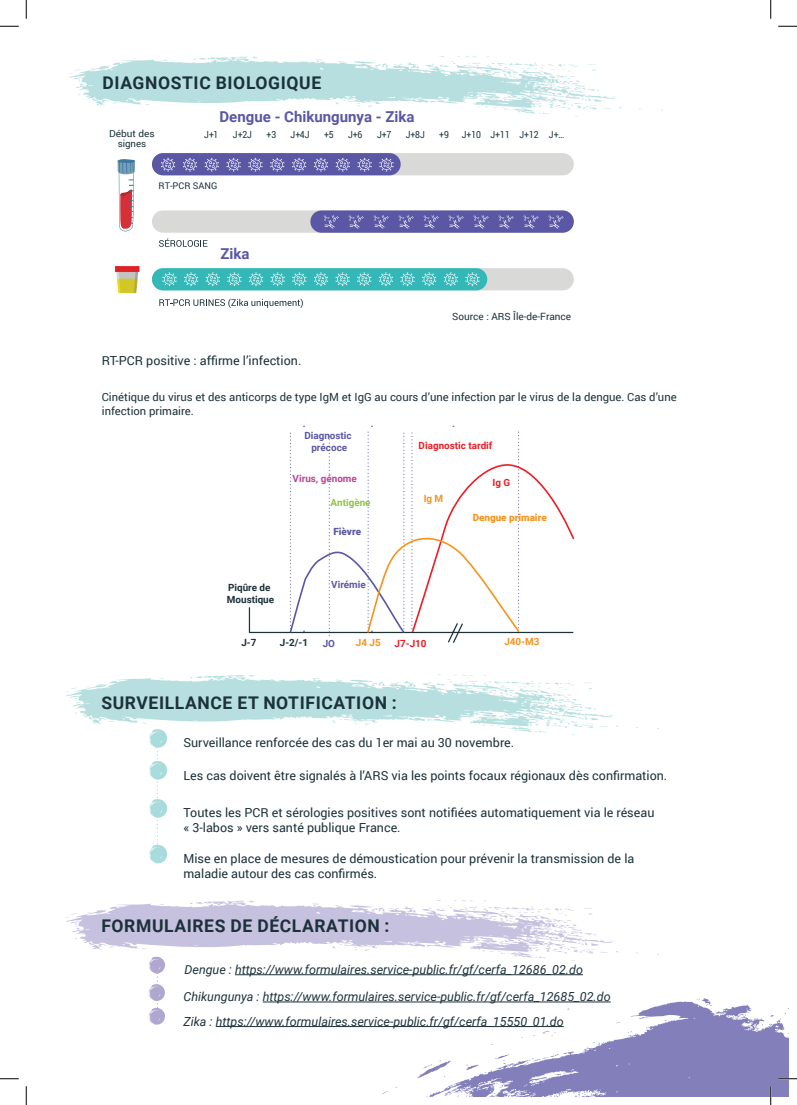
<style>
.page{position:relative;width:797px;height:1105px;background:#fff}
.page>*{position:absolute;margin:0;border:0;box-sizing:border-box;transform-origin:0 0}
.t1{font:700 17.5px "Roboto";letter-spacing:.035em;color:#1c323a}
.t2{font:700 15px "Roboto";color:#5a57a5}
.t3{font:12.5px/15px "Roboto";color:#1c323a}
.t4{font:italic 12.5px "Roboto";color:#1c323a}
.t5{font:11.25px/13.5px "Roboto";color:#1c323a}
.t6{font:10px "Roboto";color:#1c323a}
.t7{font:700 9.88px/11.9px "Roboto";color:#1c313a}
.t8{font:700 9.88px/11.9px "Roboto";color:#5a57a5;text-align:center}
.t9{font:700 9.88px "Roboto";color:#ee1d23}
.t10{font:900 9.88px "Roboto";color:#f7931d}
.t11{font:700 9.88px "Roboto";color:#f7931d}
.t12{font:700 9.88px "Roboto";color:#bd4197}
.t13{font:700 9.88px "Roboto";color:#8bc63e}
.t14{font:900 9.88px "Roboto";color:#5a57a5}
.t15{font:9.75px "Roboto";color:#1c323a;scale:.89 1}
.t16{font:9.62px "Roboto";color:#1c323a;scale:1.04 1}
.t17{font:9.62px "Roboto";color:#1c323a}
.t18{font:9.25px "Roboto";color:#1c323a}
</style>
<div class="page">
<svg style="left:69px;top:56px;width:593px;height:61px"></svg>
<div style="left:152px;top:153px;width:422px;height:22px;background:#d9d9d8;border-radius:11px"></div>
<div style="left:152px;top:153px;width:248px;height:22px;background:#5a57a5;border-radius:11px"></div>
<svg style="left:118px;top:159px;width:17px;height:72px"></svg>
<img style="left:115px;top:265px;width:24px;height:29px">
<div style="left:152px;top:210px;width:422px;height:23px;background:#d9d9d8;border-radius:11px"></div>
<div style="left:310px;top:210px;width:264px;height:23px;background:#5a57a5;border-radius:11px"></div>
<svg style="left:323px;top:215px;width:16px;height:14px"></svg>
<svg style="left:348px;top:215px;width:16px;height:14px"></svg>
<svg style="left:373px;top:215px;width:16px;height:14px"></svg>
<svg style="left:398px;top:215px;width:16px;height:14px"></svg>
<svg style="left:423px;top:215px;width:15px;height:14px"></svg>
<svg style="left:448px;top:215px;width:15px;height:14px"></svg>
<svg style="left:473px;top:215px;width:15px;height:14px"></svg>
<svg style="left:498px;top:215px;width:15px;height:14px"></svg>
<svg style="left:523px;top:215px;width:15px;height:14px"></svg>
<svg style="left:548px;top:215px;width:15px;height:14px"></svg>
<svg style="left:159px;top:238px;width:48px;height:9px"></svg>
<div style="left:152px;top:268px;width:422px;height:22px;background:#d9d9d8;border-radius:11px"></div>
<div style="left:152px;top:268px;width:335px;height:22px;background:#34b8b7;border-radius:11px"></div>
<svg style="left:159px;top:298px;width:144px;height:10px"></svg>
<svg style="left:162px;top:273px;width:14px;height:13px"></svg>
<svg style="left:184px;top:273px;width:14px;height:13px"></svg>
<svg style="left:206px;top:273px;width:14px;height:13px"></svg>
<svg style="left:227px;top:273px;width:14px;height:13px"></svg>
<svg style="left:249px;top:273px;width:14px;height:13px"></svg>
<svg style="left:270px;top:273px;width:15px;height:13px"></svg>
<svg style="left:292px;top:273px;width:14px;height:13px"></svg>
<svg style="left:314px;top:273px;width:14px;height:13px"></svg>
<svg style="left:335px;top:273px;width:14px;height:13px"></svg>
<svg style="left:357px;top:273px;width:14px;height:13px"></svg>
<svg style="left:379px;top:273px;width:14px;height:13px"></svg>
<svg style="left:400px;top:273px;width:14px;height:13px"></svg>
<svg style="left:422px;top:273px;width:14px;height:13px"></svg>
<svg style="left:444px;top:273px;width:14px;height:13px"></svg>
<svg style="left:465px;top:273px;width:14px;height:13px"></svg>
<svg style="left:161px;top:158px;width:14px;height:13px"></svg>
<svg style="left:183px;top:158px;width:14px;height:13px"></svg>
<svg style="left:205px;top:158px;width:14px;height:13px"></svg>
<svg style="left:226px;top:158px;width:15px;height:13px"></svg>
<svg style="left:248px;top:158px;width:14px;height:13px"></svg>
<svg style="left:270px;top:158px;width:14px;height:13px"></svg>
<svg style="left:292px;top:158px;width:14px;height:13px"></svg>
<svg style="left:314px;top:158px;width:14px;height:13px"></svg>
<svg style="left:336px;top:158px;width:14px;height:13px"></svg>
<svg style="left:357px;top:158px;width:15px;height:13px"></svg>
<svg style="left:379px;top:158px;width:14px;height:13px"></svg>
<svg style="left:66px;top:674px;width:593px;height:61px"></svg>
<svg style="left:66px;top:900px;width:593px;height:61px"></svg>
<hr style="left:235px;top:974px;width:348px;height:1px;background:#1c323a">
<hr style="left:263px;top:1002px;width:347px;height:1px;background:#1c323a">
<hr style="left:216px;top:1026px;width:347px;height:1px;background:#1c323a">
<svg style="left:249px;top:607px;width:1px;height:25px"></svg>
<hr style="left:249px;top:632px;width:324px;height:1px;background:#1c313a">
<svg style="left:288px;top:426px;width:286px;height:217px"></svg>
<svg style="left:149px;top:729px;width:18px;height:134px"></svg>
<svg style="left:148px;top:956px;width:17px;height:69px"></svg>
<svg style="left:0;top:25px;width:19px;height:2px"></svg>
<svg style="left:778px;top:25px;width:19px;height:2px"></svg>
<svg style="left:0;top:1078px;width:19px;height:1px"></svg>
<svg style="left:25px;top:0;width:2px;height:19px"></svg>
<svg style="left:25px;top:1086px;width:2px;height:19px"></svg>
<svg style="left:770px;top:0;width:1px;height:19px"></svg>
<svg style="left:417px;top:998px;width:380px;height:107px"></svg>
<p class="t1" style="left:102px;top:71px;width:220px">DIAGNOSTIC BIOLOGIQUE</p>
<p class="t2" style="left:219px;top:106px;width:196px">Dengue - Chikungunya - Zika</p>
<p class="t16" style="left:109px;top:126px;width:45px">Début des</p>
<p class="t15" style="left:204px;top:128px;width:18px">J+1</p>
<p class="t15" style="left:233px;top:128px;width:23px">J+2J</p>
<p class="t15" style="left:266px;top:128px;width:13px">+3</p>
<p class="t15" style="left:290px;top:128px;width:23px">J+4J</p>
<p class="t15" style="left:324px;top:128px;width:13px">+5</p>
<p class="t15" style="left:348px;top:128px;width:18px">J+6</p>
<p class="t15" style="left:377px;top:128px;width:18px">J+7</p>
<p class="t15" style="left:406px;top:128px;width:23px">J+8J</p>
<p class="t15" style="left:439px;top:128px;width:13px">+9</p>
<p class="t15" style="left:461px;top:128px;width:117px">J+10 J+11 J+12 J+…</p>
<p class="t17" style="left:118px;top:137px;width:30px">signes</p>
<p class="t18" style="left:158px;top:179px;width:60px">RT-PCR SANG</p>
<p class="t2" style="left:220px;top:243px;width:31px">Zika</p>
<p class="t6" style="left:452px;top:309px;width:120px">Source : ARS Île-de-France</p>
<p class="t3" style="left:102px;top:352px;width:201px">RT-PCR positive : affirme l’infection.</p>
<p class="t5" style="left:102px;top:390px;width:576px">Cinétique du virus et des anticorps de type IgM et IgG au cours d’une infection par le virus de la dengue. Cas d’une infection primaire.</p>
<p class="t8" style="left:304px;top:429px;width:49px">Diagnostic précoce</p>
<p class="t12" style="left:292px;top:472px;width:66px">Virus, génome</p>
<p class="t13" style="left:330px;top:496px;width:42px">Antigène</p>
<p class="t11" style="left:423px;top:491px;width:21px">Ig M</p>
<p class="t9" style="left:418px;top:438px;width:75px">Diagnostic tardif</p>
<p class="t9" style="left:492px;top:475px;width:19px">Ig G</p>
<p class="t10" style="left:472px;top:510px;width:76px">Dengue primaire</p>
<p class="t7" style="left:227px;top:581px;width:49px">Piqûre de<br>Moustique</p>
<p class="t14" style="left:333px;top:525px;width:29px">Fièvre</p>
<p class="t8" style="left:331px;top:578px;width:36px">Virémie</p>
<p class="t7" style="left:241px;top:636px;width:17px">J-7</p>
<p class="t7" style="left:280px;top:636px;width:30px">J-2/-1</p>
<p class="t8" style="left:323px;top:637px;width:14px">JO</p>
<p class="t11" style="left:356px;top:636px;width:26px">J4 J5</p>
<p class="t9" style="left:394px;top:636px;width:33px">J7-J10</p>
<p class="t11" style="left:504px;top:635px;width:37px">J40-M3</p>
<p class="t1" style="left:101px;top:690px;width:297px">SURVEILLANCE ET NOTIFICATION :</p>
<p class="t3" style="left:183px;top:735px;width:332px">Surveillance renforcée des cas du 1er mai au 30 novembre.</p>
<p class="t3" style="left:183px;top:767px;width:485px">Les cas doivent être signalés à l’ARS via les points focaux régionaux dès confirmation.</p>
<p class="t3" style="left:183px;top:804px;width:472px">Toutes les PCR et sérologies positives sont notifiées automatiquement via le réseau</p>
<p class="t3" style="left:183px;top:819px;width:219px">« 3-labos » vers santé publique France.</p>
<p class="t3" style="left:183px;top:850px;width:452px">Mise en place de mesures de démoustication pour prévenir la transmission de la maladie autour des cas confirmés.</p>
<p class="t1" style="left:101px;top:913px;width:290px">FORMULAIRES DE DÉCLARATION :</p>
<p class="t4" style="left:184px;top:961px;width:400px">Dengue : https://www.formulaires.service-public.fr/gf/cerfa_12686_02.do</p>
<p class="t4" style="left:183px;top:988px;width:429px">Chikungunya : https://www.formulaires.service-public.fr/gf/cerfa_12685_02.do</p>
<p class="t4" style="left:183px;top:1012px;width:382px">Zika : https://www.formulaires.service-public.fr/gf/cerfa_15550_01.do</p>
</div>
